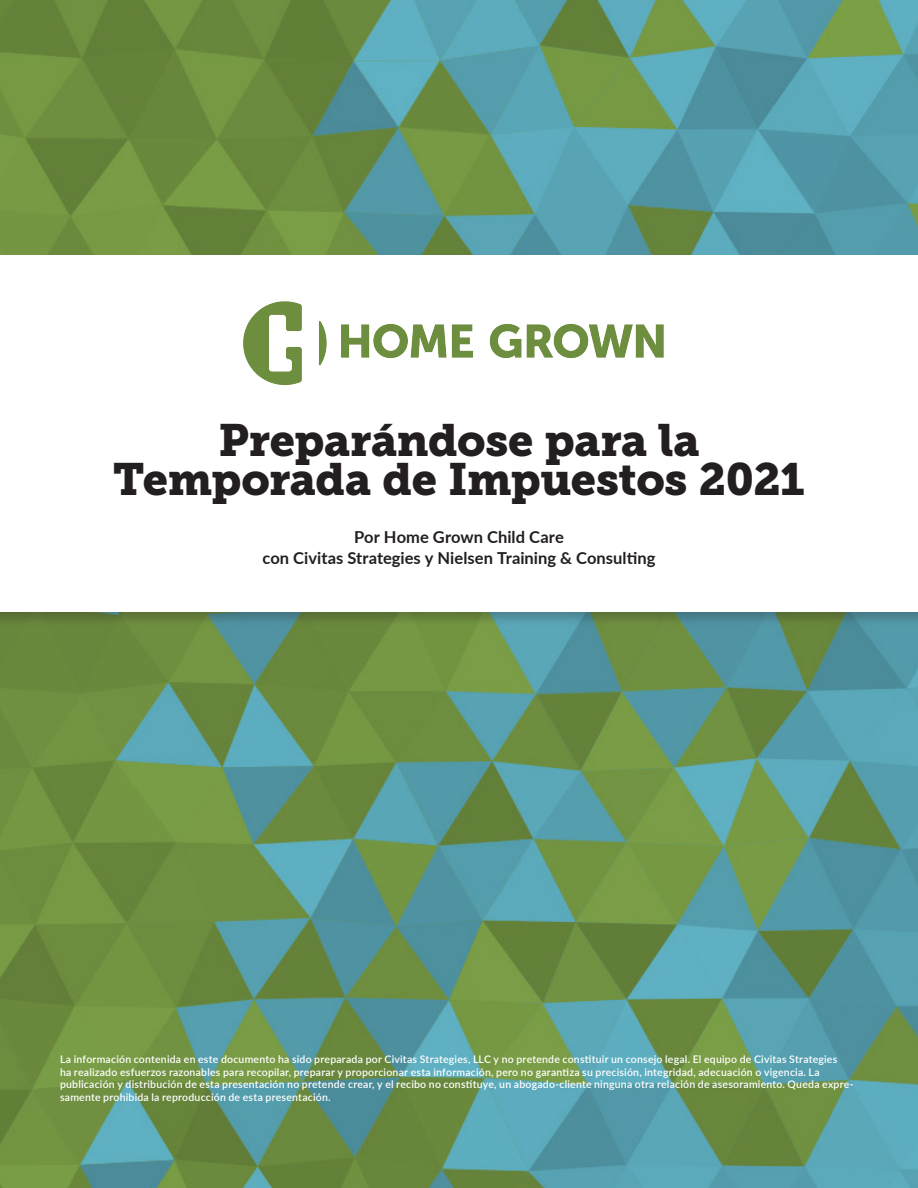
<style>
.page{position:relative;width:918px;height:1188px;background:#fff}
.page>*{position:absolute;margin:0;border:0;box-sizing:border-box;transform-origin:0 0}
.t1{font:45px/39px "Museo Slab 900";letter-spacing:-.01em;color:#231f20;text-align:center}
.t2{font:700 16.5px/21px "Lato";letter-spacing:.005em;color:#231f20;text-align:center}
.Footnotes___Endnotes{font:600 10.5px/12.8px "Lato";letter-spacing:.02em;color:#fff}
</style>
<div class="page">
<img style="left:0;top:0;width:918px;height:1188px">
<div style="left:0;top:253px;width:918px;height:373px;background:#231f20;opacity:.25"></div>
<div style="left:0;top:255px;width:918px;height:357px;background:#fff"></div>
<img style="left:243px;top:301px;width:421px;height:84px">
<p class="t1" style="left:113px;top:421px;width:693px">Preparándose para la<br>Temporada de Impuestos 2021</p>
<p class="t2" style="left:263px;top:526px;width:394px">Por Home Grown Child Care<br>con Civitas Strategies y Nielsen Training &amp; Consulting</p>
<p class="Footnotes___Endnotes" style="left:60px;top:1052px;width:795px">La información contenida en este documento ha sido preparada por Civitas Strategies, LLC y no pretende constituir un consejo legal. El equipo de Civitas Strategies<br>ha realizado esfuerzos razonables para recopilar, preparar y proporcionar esta información, pero no garantiza su precisión, integridad, adecuación o vigencia. La publicación y distribución de esta presentación no pretende crear, y el recibo no constituye, un abogado-cliente ninguna otra relación de asesoramiento. Queda expre&shy;samente prohibida la reproducción de esta presentación.</p>
</div>
